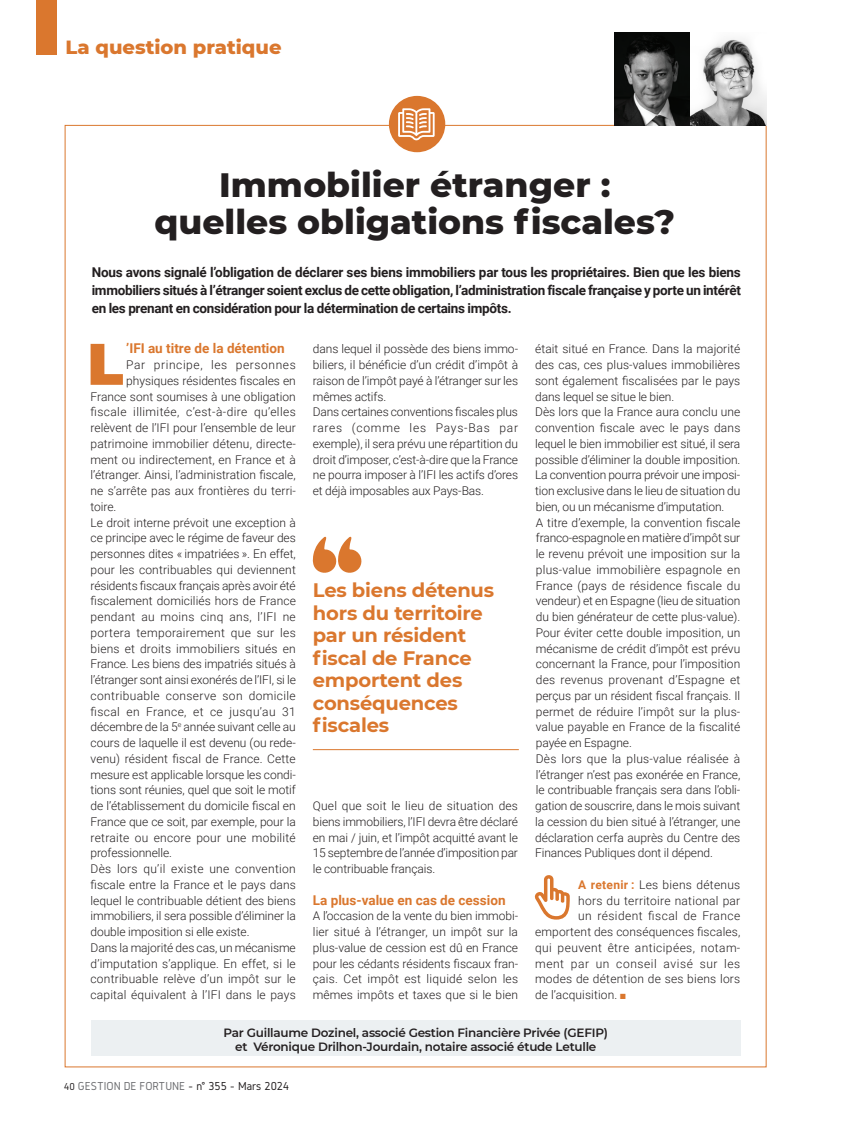
<style>
.page{position:relative;width:851px;height:1127px;background:#fff}
.page>*{position:absolute;margin:0;border:0;box-sizing:border-box;transform-origin:0 0}
.TEXTE_COURANT_BOLD{font:900 58.5px "Montserrat";color:#da772e}
.TITRE{font:800 34.5px/37.5px "Montserrat";color:#231f20;text-align:center}
.EXERGUE{font:700 19.5px/22.5px "Montserrat";letter-spacing:-.01em;color:#da772e}
.t1{font:800 19.5px "Montserrat";color:#da772e}
.TEXTE_COURANT_BOLD-2{font:700 13.5px/18px "Roboto";letter-spacing:-.02em;color:#231f20;text-align:justify}
.INTER{font:700 13.5px "Roboto";color:#da772e}
.TEXTE_COURANT_BOLD-3{font:700 13.5px "Roboto";color:#da772e}
.TEXTE_COURANT_BOLD-4{font:300 12px/15.8px "Roboto";letter-spacing:.005em;color:#231f20;text-align:justify}
.TITRE-2{font:600 12px/13.5px "Montserrat";letter-spacing:-.02em;color:#231f20;text-align:center}
.TEXTE_COURANT_BOLD-5{font:300 12px "Roboto";letter-spacing:.035em;color:#231f20}
.TEXTE_COURANT_BOLD-6{font:300 12px "Roboto";letter-spacing:.05em;color:#231f20}
.t2{font:12px "Gidole";color:#6c6d70}
.TEXTE_COURANT_BOLD-7{font:300 12px "Roboto";letter-spacing:.025em;color:#231f20}
.s1{font-weight:700;color:#da772e}
.s2{color:#da772e}
.s3{font-size:10.5px;color:#231f20}
.s4{color:#231f20}
</style>
<div class="page">
<div style="left:389px;top:96px;width:56px;height:56px;background:#da772e;border-radius:50%"></div>
<svg style="left:398px;top:108px;width:36px;height:32px"></svg>
<div style="left:91px;top:1020px;width:649px;height:36px;background:#ecf0f2"></div>
<img style="left:614px;top:33px;width:152px;height:92px">
<hr style="left:313px;top:749px;width:205px;height:1px;background:#da772e">
<svg style="left:312px;top:537px;width:50px;height:36px"></svg>
<div style="left:36px;top:0;width:21px;height:54px;background:#da772e"></div>
<svg style="left:534px;top:875px;width:36px;height:44px"></svg>
<p class="t1" style="left:65px;top:33px;width:217px">La question pratique</p>
<p class="TITRE" style="left:154px;top:164px;width:522px">Immobilier étranger : quelles obligations fiscales?</p>
<p class="TEXTE_COURANT_BOLD-2" style="left:92px;top:263px;width:650px">Nous avons signalé l’obligation de déclarer ses biens immobiliers par tous les propriétaires. Bien que les biens immobiliers situés à l’étranger soient exclus de cette obligation, l’administration fiscale française y porte un intérêt en les prenant en considération pour la détermination de certains impôts.</p>
<p class="TEXTE_COURANT_BOLD" style="left:87px;top:320px;width:38px">L</p>
<p class="TEXTE_COURANT_BOLD-3" style="left:126px;top:339px;width:160px">’IFI au titre de la détention</p>
<p class="TEXTE_COURANT_BOLD-6" style="left:126px;top:356px;width:171px">Par principe, les personnes</p>
<p class="TEXTE_COURANT_BOLD-4" style="left:126px;top:372px;width:171px">physiques résidentes fiscales en</p>
<p class="TEXTE_COURANT_BOLD-4" style="left:91px;top:388px;width:207px">France sont soumises à une obligation</p>
<p class="TEXTE_COURANT_BOLD-5" style="left:91px;top:404px;width:207px">fiscale illimitée, c’est-à-dire qu’elles</p>
<p class="TEXTE_COURANT_BOLD-4" style="left:91px;top:419px;width:207px">relèvent de l’IFI pour l’ensemble de leur</p>
<p class="TEXTE_COURANT_BOLD-4" style="left:91px;top:435px;width:207px">patrimoine immobilier détenu, directe-</p>
<p class="TEXTE_COURANT_BOLD-4" style="left:91px;top:451px;width:207px">ment ou indirectement, en France et à</p>
<p class="TEXTE_COURANT_BOLD-4" style="left:91px;top:467px;width:207px">l’étranger. Ainsi, l’administration fiscale,</p>
<p class="TEXTE_COURANT_BOLD-4" style="left:91px;top:482px;width:207px">ne s’arrête pas aux frontières du terri-</p>
<p class="TEXTE_COURANT_BOLD-4" style="left:91px;top:498px;width:27px">toire.</p>
<p class="TEXTE_COURANT_BOLD-4" style="left:91px;top:514px;width:207px">Le droit interne prévoit une exception à ce principe avec le régime de faveur des personnes dites « impatriées ». En effet, pour les contribuables qui deviennent résidents fiscaux français après avoir été fiscalement domiciliés hors de France pendant au moins cinq ans, l’IFI ne portera temporairement que sur les biens et droits immobiliers situés en France. Les biens des impatriés situés à l’étranger sont ainsi exonérés de l’IFI, si le contribuable conserve son domicile fiscal en France, et ce jusqu’au 31 décembre de la 5<sup>e</sup> année suivant celle au cours de laquelle il est devenu (ou rede&shy;venu) résident fiscal de France. Cette mesure est applicable lorsque les condi&shy;tions sont réunies, quel que soit le motif de l’établissement du domicile fiscal en France que ce soit, par exemple, pour la retraite ou encore pour une mobilité professionnelle.</p>
<p class="TEXTE_COURANT_BOLD-4" style="left:91px;top:860px;width:207px">Dès lors qu’il existe une convention fiscale entre la France et le pays dans lequel le contribuable détient des biens immobiliers, il sera possible d’éliminer la double imposition si elle existe.</p>
<p class="TEXTE_COURANT_BOLD-4" style="left:91px;top:939px;width:207px">Dans la majorité des cas, un mécanisme d’imputation s’applique. En effet, si le contribuable relève d’un impôt sur le capital équivalent à l’IFI dans le pays</p>
<p class="TEXTE_COURANT_BOLD-4" style="left:313px;top:341px;width:207px">dans lequel il possède des biens immo&shy;biliers, il bénéficie d’un crédit d’impôt à raison de l’impôt payé à l’étranger sur les mêmes actifs.</p>
<p class="TEXTE_COURANT_BOLD-4" style="left:313px;top:404px;width:207px">Dans certaines conventions fiscales plus rares (comme les Pays-Bas par exemple), il sera prévu une répartition du droit d’imposer, c’est-à-dire que la France ne pourra imposer à l’IFI les actifs d’ores et déjà imposables aux Pays-Bas.</p>
<p class="EXERGUE" style="left:313px;top:578px;width:183px">Les biens détenus hors du territoire par un résident fiscal de France emportent des conséquences fiscales</p>
<p class="TEXTE_COURANT_BOLD-4" style="left:313px;top:797px;width:207px">Quel que soit le lieu de situation des biens immobiliers, l’IFI devra être déclaré en mai / juin, et l’impôt acquitté avant le 15 septembre de l’année d’imposition par le contribuable français.</p>
<p class="INTER" style="left:313px;top:890px;width:194px">La plus-value en cas de cession</p>
<p class="TEXTE_COURANT_BOLD-4" style="left:313px;top:908px;width:207px">A l’occasion de la vente du bien immobi&shy;lier situé à l’étranger, un impôt sur la plus-value de cession est dû en France pour les cédants résidents fiscaux fran&shy;çais. Cet impôt est liquidé selon les mêmes impôts et taxes que si le bien</p>
<p class="TEXTE_COURANT_BOLD-4" style="left:535px;top:341px;width:207px">était situé en France. Dans la majorité des cas, ces plus-values immobilières sont également fiscalisées par le pays dans lequel se situe le bien.</p>
<p class="TEXTE_COURANT_BOLD-4" style="left:535px;top:404px;width:207px">Dès lors que la France aura conclu une convention fiscale avec le pays dans lequel le bien immobilier est situé, il sera possible d’éliminer la double imposition.<br>La convention pourra prévoir une imposi&shy;tion exclusive dans le lieu de situation du bien, ou un mécanisme d’imputation.</p>
<p class="TEXTE_COURANT_BOLD-4" style="left:535px;top:514px;width:206px">A titre d’exemple, la convention fiscale franco-espagnole en matière d’impôt sur le revenu prévoit une imposition sur la plus-value immobilière espagnole en France (pays de résidence fiscale du vendeur) et en Espagne (lieu de situation du bien générateur de cette plus-value).<br>Pour éviter cette double imposition, un mécanisme de crédit d’impôt est prévu concernant la France, pour l’imposition des revenus provenant d’Espagne et perçus par un résident fiscal français. Il permet de réduire l’impôt sur la plus&shy;value payable en France de la fiscalité payée en Espagne.</p>
<p class="TEXTE_COURANT_BOLD-4" style="left:535px;top:750px;width:207px">Dès lors que la plus-value réalisée à l’étranger n’est pas exonérée en France, le contribuable français sera dans l’obli&shy;gation de souscrire, dans le mois suivant la cession du bien situé à l’étranger, une déclaration cerfa auprès du Centre des Finances Publiques dont il dépend.</p>
<p class="TEXTE_COURANT_BOLD-7" style="left:578px;top:876px;width:163px"><span class="s1">A retenir :</span> Les biens détenus</p>
<p class="TEXTE_COURANT_BOLD-4" style="left:578px;top:892px;width:163px">hors du territoire national par</p>
<p class="TEXTE_COURANT_BOLD-5" style="left:578px;top:908px;width:163px">un résident fiscal de France</p>
<p class="TEXTE_COURANT_BOLD-4" style="left:535px;top:923px;width:207px">emportent des conséquences fiscales,</p>
<p class="TEXTE_COURANT_BOLD-5" style="left:535px;top:939px;width:207px">qui peuvent être anticipées, notam-</p>
<p class="TEXTE_COURANT_BOLD-6" style="left:535px;top:955px;width:207px">ment par un conseil avisé sur les</p>
<p class="TEXTE_COURANT_BOLD-4" style="left:535px;top:971px;width:207px">modes de détention de ses biens lors</p>
<p class="TEXTE_COURANT_BOLD-4" style="left:535px;top:986px;width:92px">de l’acquisition. <span class="s2">■</span></p>
<p class="TITRE-2" style="left:223px;top:1026px;width:386px">Par Guillaume Dozinel, associé Gestion Financière Privée (GEFIP) et Véronique Drilhon-Jourdain, notaire associé étude Letulle</p>
<p class="t2" style="left:64px;top:1080px;width:227px"><span class="s3">40</span> GESTION DE FORTUNE <span class="s4">– n° 355 – Mars 2024</span></p>
</div>
